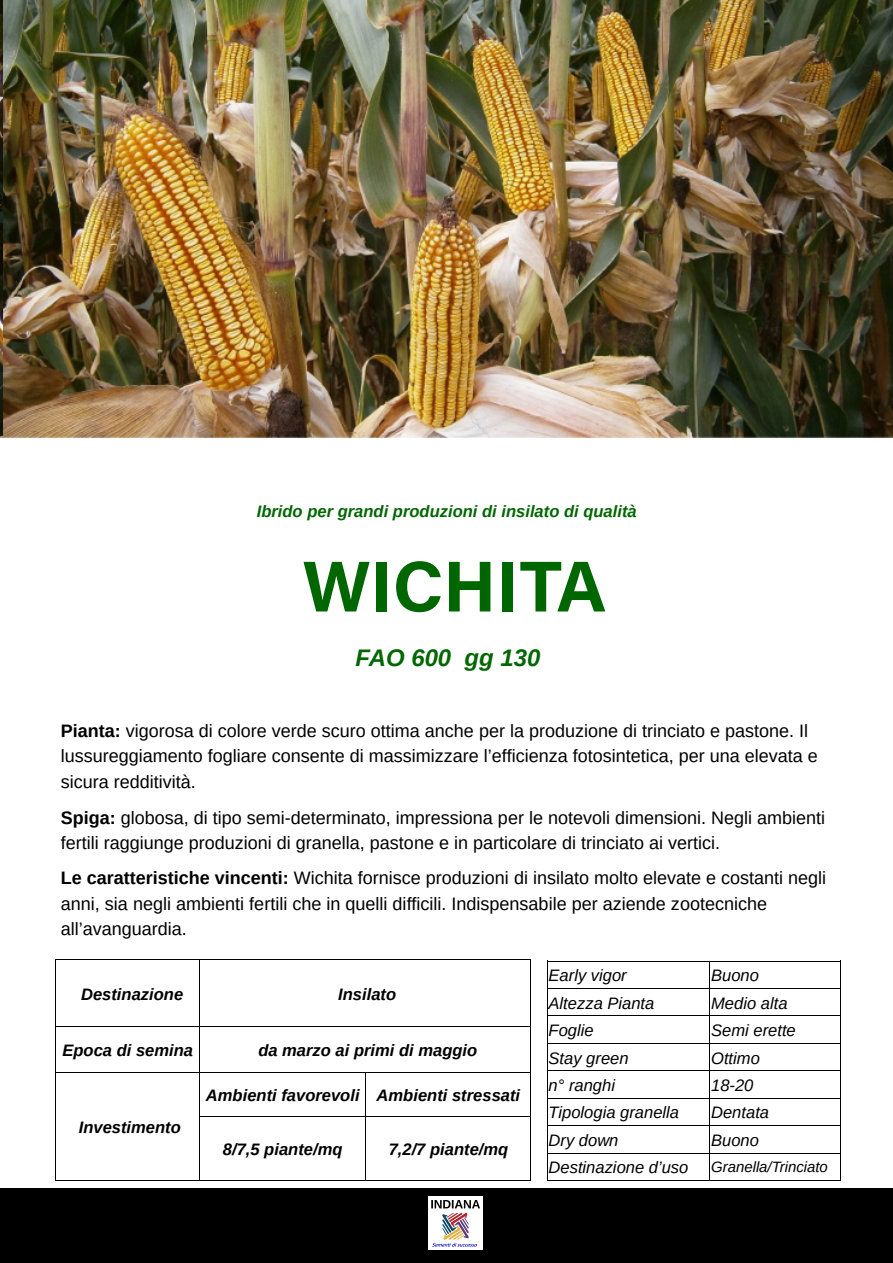
<style>
.page{position:relative;width:893px;height:1263px;background:#fff}
.page>*{position:absolute;margin:0;border:0;box-sizing:border-box;transform-origin:0 0}
.t1{font:700 72px "Acumin Pro";letter-spacing:-.005em;color:#060}
.t2{font:italic 700 24px "Arimo";color:#060}
.t3{font:18px/25.3px "Liberation Sans";color:#000}
.t4{font:italic 16.5px "Arimo";color:#000}
.t5{font:italic 700 16.5px "Arimo";color:#000}
.t6{font:italic 700 16.5px "Arimo";color:#060}
.t7{font:italic 15px "Arimo";color:#000}
.s1{font-family:"Arimo";font-weight:700}
</style>
<div class="page">
<hr style="left:56px;top:959px;width:1px;height:221px;background:#000">
<hr style="left:199px;top:960px;width:1px;height:220px;background:#000">
<hr style="left:530px;top:959px;width:1px;height:221px;background:#000">
<hr style="left:366px;top:1072px;width:1px;height:108px;background:#000">
<hr style="left:56px;top:959px;width:475px;height:1px;background:#000">
<hr style="left:56px;top:1026px;width:475px;height:1px;background:#000">
<hr style="left:56px;top:1072px;width:475px;height:1px;background:#000">
<hr style="left:56px;top:1180px;width:475px;height:1px;background:#000">
<hr style="left:199px;top:1116px;width:332px;height:1px;background:#000">
<hr style="left:547px;top:961px;width:1px;height:219px;background:#000">
<hr style="left:710px;top:961px;width:1px;height:219px;background:#000">
<hr style="left:840px;top:961px;width:1px;height:219px;background:#000">
<hr style="left:547px;top:961px;width:294px;height:1px;background:#000">
<hr style="left:547px;top:988px;width:293px;height:1px;background:#000">
<hr style="left:547px;top:1015px;width:293px;height:1px;background:#000">
<hr style="left:547px;top:1043px;width:293px;height:1px;background:#000">
<hr style="left:547px;top:1070px;width:293px;height:1px;background:#000">
<hr style="left:547px;top:1098px;width:293px;height:1px;background:#000">
<hr style="left:547px;top:1125px;width:293px;height:1px;background:#000">
<hr style="left:547px;top:1153px;width:293px;height:1px;background:#000">
<hr style="left:547px;top:1180px;width:294px;height:1px;background:#000">
<img style="left:0;top:0;width:893px;height:437px">
<img style="left:0;top:0;width:3px;height:436px">
<div style="left:0;top:1188px;width:893px;height:75px;background:#000"></div>
<img style="left:429px;top:1196px;width:54px;height:53px">
<p class="t6" style="left:257px;top:500px;width:382px">Ibrido per grandi produzioni di insilato di qualità</p>
<h1 class="t1" style="left:302px;top:536px;width:305px">WICHITA</h1>
<h2 class="t2" style="left:355px;top:641px;width:186px">FAO 600 gg 130</h2>
<p class="t3" style="left:61px;top:718px;width:759px"><span class="s1">Pianta:</span> vigorosa di colore verde scuro ottima anche per la produzione di trinciato e pastone. Il lussureggiamento fogliare consente di massimizzare l’efficienza fotosintetica, per una elevata e sicura redditività.</p>
<p class="t3" style="left:61px;top:805px;width:766px"><span class="s1">Spiga:</span> globosa, di tipo semi-determinato, impressiona per le notevoli dimensioni. Negli ambienti fertili raggiunge produzioni di granella, pastone e in particolare di trinciato ai vertici.</p>
<p class="t3" style="left:61px;top:866px;width:767px"><span class="s1">Le caratteristiche vincenti:</span> Wichita fornisce produzioni di insilato molto elevate e costanti negli anni, sia negli ambienti fertili che in quelli difficili. Indispensabile per aziende zootecniche all’avanguardia.</p>
<p class="t5" style="left:81px;top:983px;width:104px">Destinazione</p>
<p class="t5" style="left:338px;top:983px;width:59px">Insilato</p>
<p class="t5" style="left:62px;top:1039px;width:132px">Epoca di semina</p>
<p class="t5" style="left:258px;top:1039px;width:221px">da marzo ai primi di maggio</p>
<p class="t5" style="left:79px;top:1116px;width:104px">Investimento</p>
<p class="t5" style="left:206px;top:1084px;width:316px">Ambienti favorevoli Ambienti stressati</p>
<p class="t5" style="left:223px;top:1138px;width:121px">8/7,5 piante/mq</p>
<p class="t5" style="left:389px;top:1138px;width:121px">7,2/7 piante/mq</p>
<p class="t4" style="left:549px;top:965px;width:80px">Early vigor</p>
<p class="t4" style="left:711px;top:965px;width:49px">Buono</p>
<p class="t4" style="left:549px;top:992px;width:107px">Altezza Pianta</p>
<p class="t4" style="left:711px;top:992px;width:78px">Medio alta</p>
<p class="t4" style="left:549px;top:1019px;width:47px">Foglie</p>
<p class="t4" style="left:711px;top:1019px;width:86px">Semi erette</p>
<p class="t4" style="left:549px;top:1047px;width:82px">Stay green</p>
<p class="t4" style="left:711px;top:1047px;width:50px">Ottimo</p>
<p class="t4" style="left:549px;top:1074px;width:68px">n° ranghi</p>
<p class="t4" style="left:711px;top:1074px;width:44px">18-20</p>
<p class="t4" style="left:549px;top:1102px;width:132px">Tipologia granella</p>
<p class="t4" style="left:711px;top:1102px;width:59px">Dentata</p>
<p class="t4" style="left:549px;top:1129px;width:71px">Dry down</p>
<p class="t4" style="left:711px;top:1129px;width:49px">Buono</p>
<p class="t4" style="left:549px;top:1156px;width:141px">Destinazione d’uso</p>
<p class="t7" style="left:711px;top:1157px;width:118px">Granella/Trinciato</p>
</div>
